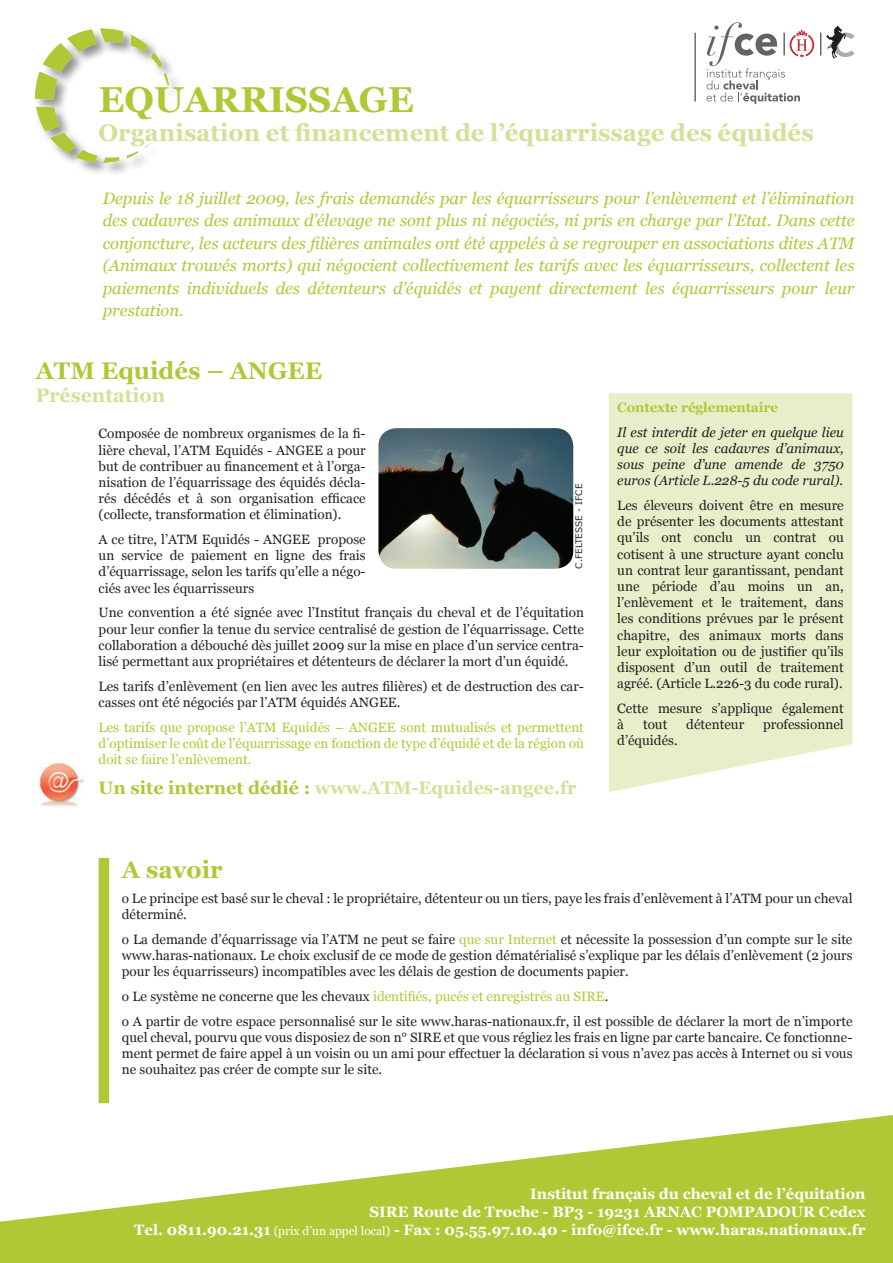
<style>
.page{position:relative;width:893px;height:1263px;background:#fff}
.page>*{position:absolute;margin:0;border:0;box-sizing:border-box;transform-origin:0 0}
.t1{font:700 36px "Georgia";color:#b0c836}
.t2{font:700 24px "Georgia";color:#d4e098}
.t3{font:700 24px "Georgia";color:#b0c836}
.t4{font:700 19.5px "Georgia";color:#d4e098}
.t5{font:700 18px "Georgia";color:#d4e098}
.t6{font:italic 16.5px/22.5px "Georgia";color:#b0c836;text-align:justify}
.t7{font:700 15px/18px "Georgia";color:#fff;text-align:right}
.t8{font:13.5px/16.2px "Georgia";color:#231f20;text-align:justify}
.t9{font:13.5px/16.2px "Georgia";color:#b0c836;text-align:justify}
.t10{font:italic 13.5px/16.2px "Georgia";color:#231f20;text-align:justify}
.t11{font:700 13.5px "Georgia";letter-spacing:-.01em;color:#b0c836}
.t12{font:9px "Verdana";color:#231f20}
.s1{color:#b0c836}
.s2{font-weight:400;font-size:12px}
</style>
<div class="page">
<svg style="left:0;top:1115px;width:893px;height:148px;fill:#b0c836"></svg>
<hr style="left:695px;top:33px;width:1px;height:69px;background:#231f20">
<svg style="left:820px;top:26px;width:35px;height:32px"></svg>
<svg style="left:706px;top:22px;width:108px;height:82px"></svg>
<div style="left:34px;top:27px;width:150px;height:149px;background:#231f20;opacity:.5"></div>
<img style="left:36px;top:28px;width:134px;height:134px">
<img style="left:378px;top:428px;width:195px;height:141px">
<div style="left:609px;top:393px;width:243px;height:399px;background:#e7eeca"></div>
<img style="left:40px;top:763px;width:44px;height:43px">
<div style="left:99px;top:858px;width:10px;height:245px;background:#b0c836"></div>
<h1 class="t1" style="left:99px;top:77px;width:317px">EQUARRISSAGE</h1>
<h2 class="t2" style="left:99px;top:117px;width:716px">Organisation et financement de l’équarrissage des équidés</h2>
<p class="t6" style="left:103px;top:187px;width:753px">Depuis le 18 juillet 2009, les frais demandés par les équarrisseurs pour l’enlèvement et l’élimination des cadavres des animaux d’élevage ne sont plus ni négociés, ni pris en charge par l’Etat. Dans cette conjoncture, les acteurs des filières animales ont été appelés à se regrouper en associations dites ATM (Animaux trouvés morts) qui négocient collectivement les tarifs avec les équarrisseurs, collectent les paiements individuels des détenteurs d’équidés et payent directement les équarrisseurs pour leur prestation.</p>
<h2 class="t3" style="left:36px;top:355px;width:288px">ATM Equidés – ANGEE</h2>
<h3 class="t4" style="left:36px;top:383px;width:131px">Présentation</h3>
<p class="t8" style="left:99px;top:426px;width:269px">Composée de nombreux organismes de la fi&shy;lière cheval, l’ATM Equidés - ANGEE a pour but de contribuer au financement et à l’orga&shy;nisation de l’équarrissage des équidés décla&shy;rés décédés et à son organisation efficace (collecte, transformation et élimination).</p>
<p class="t8" style="left:99px;top:532px;width:269px">A ce titre, l’ATM Equidés - ANGEE propose un service de paiement en ligne des frais d’équarrissage, selon les tarifs qu’elle a négo&shy;ciés avec les équarrisseurs</p>
<p class="t8" style="left:99px;top:605px;width:487px">Une convention a été signée avec l’Institut français du cheval et de l’équitation pour leur confier la tenue du service centralisé de gestion de l’équarrissage. Cette collaboration a débouché dès juillet 2009 sur la mise en place d’un service centra&shy;lisé permettant aux propriétaires et détenteurs de déclarer la mort d’un équidé.</p>
<p class="t8" style="left:99px;top:678px;width:487px">Les tarifs d’enlèvement (en lien avec les autres filières) et de destruction des car&shy;casses ont été négociés par l’ATM équidés ANGEE.</p>
<p class="t9" style="left:99px;top:719px;width:487px">Les tarifs que propose l’ATM Equidés – ANGEE sont mutualisés et permettent d’optimiser le coût de l’équarrissage en fonction de type d’équidé et de la région où doit se faire l’enlèvement.</p>
<h3 class="t5" style="left:99px;top:776px;width:479px"><span class="s1">Un site internet dédié :</span> www.ATM-Equides-angee.fr</h3>
<p class="t12" style="left:573px;top:569px;width:87px;rotate:-90deg">C.FELTESSE - IFCE</p>
<p class="t11" style="left:617px;top:399px;width:162px">Contexte réglementaire</p>
<p class="t10" style="left:617px;top:424px;width:228px">Il est interdit de jeter en quelque lieu que ce soit les cadavres d’animaux, sous peine d’une amende de 3750 euros (Article L.228-5 du code rural).</p>
<p class="t8" style="left:617px;top:497px;width:228px">Les éleveurs doivent être en mesure de présenter les documents attestant qu’ils ont conclu un contrat ou cotisent à une structure ayant conclu un contrat leur garantissant, pendant une période d’au moins un an, l’enlèvement et le traitement, dans les conditions prévues par le présent chapitre, des animaux morts dans leur exploitation ou de justifier qu’ils disposent d’un outil de traitement agréé. (Article L.226-3 du code rural).</p>
<p class="t8" style="left:617px;top:700px;width:228px">Cette mesure s’applique également à</p>
<p class="t8" style="left:643px;top:717px;width:26px">tout</p>
<p class="t8" style="left:686px;top:717px;width:59px">détenteur</p>
<p class="t8" style="left:763px;top:717px;width:82px">professionnel</p>
<p class="t8" style="left:617px;top:733px;width:62px">d’équidés.</p>
<h2 class="t3" style="left:122px;top:855px;width:102px">A savoir</h2>
<p class="t8" style="left:122px;top:890px;width:732px">o Le principe est basé sur le cheval : le propriétaire, détenteur ou un tiers, paye les frais d’enlèvement à l’ATM pour un cheval déterminé.</p>
<p class="t8" style="left:122px;top:931px;width:732px">o La demande d’équarrissage via l’ATM ne peut se faire <span class="s1">que sur Internet</span> et nécessite la possession d’un compte sur le site www.haras-nationaux. Le choix exclusif de ce mode de gestion dématérialisé s’explique par les délais d’enlèvement (2 jours pour les équarrisseurs) incompatibles avec les délais de gestion de documents papier.</p>
<p class="t8" style="left:122px;top:984px;width:732px;line-height:24.8px">o Le système ne concerne que les chevaux <span class="s1">identifiés, pucés et enregistrés au SIRE</span>.<br>o A partir de votre espace personnalisé sur le site www.haras-nationaux.fr, il est possible de déclarer la mort de n’importe</p>
<p class="t8" style="left:122px;top:1029px;width:732px">quel cheval, pourvu que vous disposiez de son n° SIRE et que vous régliez les frais en ligne par carte bancaire. Ce fonctionne&shy;ment permet de faire appel à un voisin ou un ami pour effectuer la déclaration si vous n’avez pas accès à Internet ou si vous ne souhaitez pas créer de compte sur le site.</p>
<p class="t7" style="left:134px;top:1185px;width:733px">Institut français du cheval et de l’équitation<br>SIRE Route de Troche - BP3 - 19231 ARNAC POMPADOUR Cedex<br>Tel. 0811.90.21.31 <span class="s2">(prix d’un appel local)</span> - Fax : 05.55.97.10.40 - info@ifce.fr - www.haras.nationaux.fr</p>
</div>
